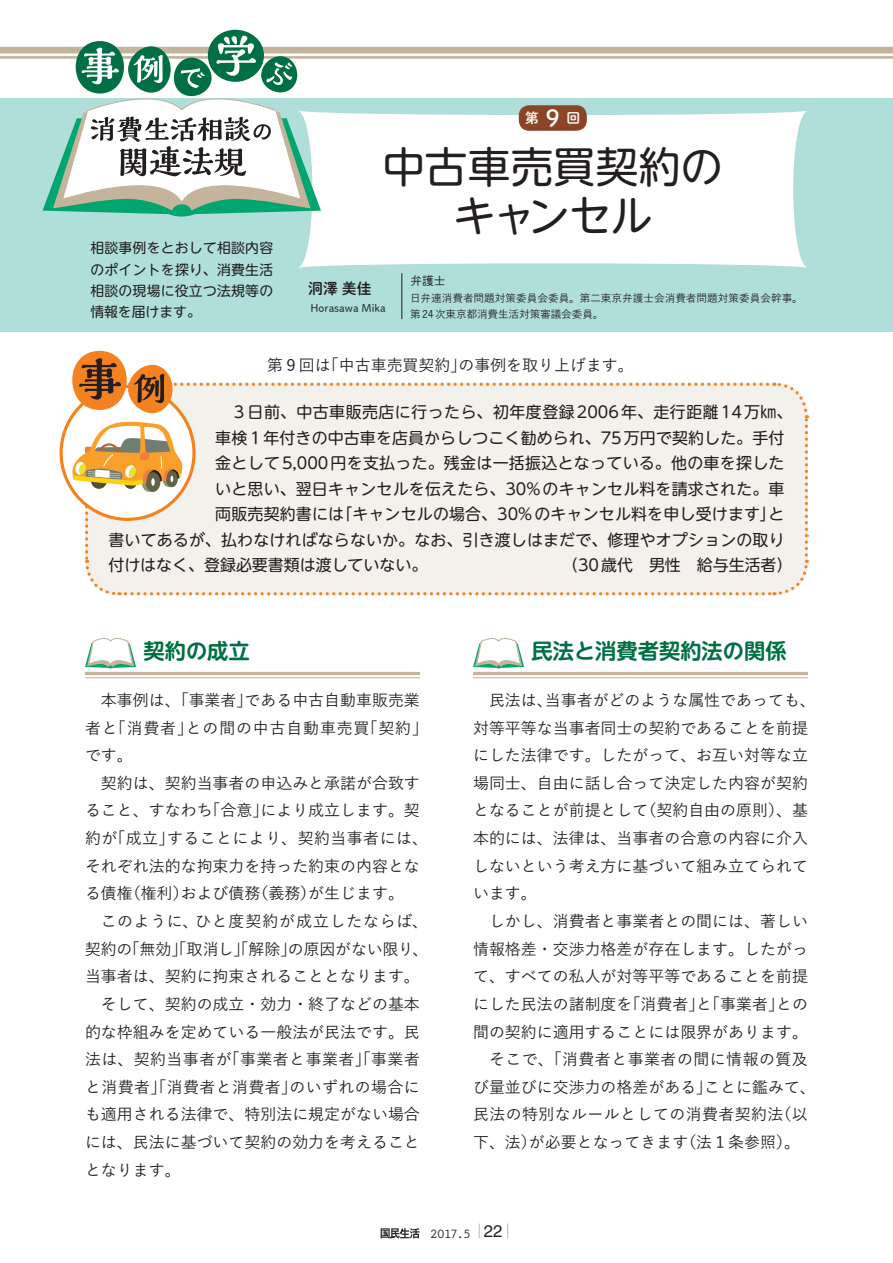
<style>
.page{position:relative;width:893px;height:1263px;background:#fff}
.page>*{position:absolute;margin:0;border:0;box-sizing:border-box;transform-origin:0 0}
.t1{font:42.45px/48.9px "UD Shin M Go Pro";letter-spacing:-.005em;color:#231f20;text-align:center}
.t2{font:23.4px "Shuei M Go Std B";color:#fff}
.t3{font:700 21.3px "UD Shin M Go Pro De";color:#016f45}
.t4{font:500 15.9px/27.6px "Yu Go";color:#231f20}
.t5{font:15.9px "UD Shin M Go Pro";letter-spacing:.01em;color:#231f20}
.t6{font:500 15.9px "Yu Go";letter-spacing:.025em;color:#231f20}
.t7{font:500 15.9px "Yu Go";letter-spacing:.03em;color:#231f20}
.t8{font:15.9px "UD Shin M Go Pro";letter-spacing:.03em;color:#231f20}
.t9{font:500 15.9px "Yu Go";letter-spacing:.045em;color:#231f20}
.t10{font:14.85px "Shuei M Go Std B";color:#231f20}
.t11{font:13.8px/21.3px "UD Shin M Go Pro";letter-spacing:.02em;color:#231f20;text-align:justify}
.t12{font:700 13.8px "Prestige Elite Std";color:#231f20}
.t13{font:13.8px "Shuei M Go Std B";color:#fff}
.t14{font:11.7px "Shuei M Go Std L";color:#231f20}
.t15{font:500 10.65px/15.9px "Yu Go";color:#231f20}
.t16{font:10.65px "Shuei M Go Std L";color:#231f20}
.s1{font-family:"Helvetica LT Std";font-weight:400;font-size:16.8px}
</style>
<div class="page">
<svg style="left:381px;top:1228px;width:39px;height:10px"></svg>
<svg style="left:479px;top:1223px;width:1px;height:15px"></svg>
<svg style="left:507px;top:1223px;width:1px;height:15px"></svg>
<div style="left:0;top:47px;width:893px;height:6px;background:#c3b49b"></div>
<hr style="left:0;top:56px;width:893px;height:2px;background:#c3b49b">
<div style="left:0;top:98px;width:893px;height:234px;background:#afdedb"></div>
<div style="left:298px;top:111px;width:510px;height:157px;background:#fff"></div>
<div style="left:519px;top:105px;width:68px;height:26px;background:#8b4526;border-radius:10px"></div>
<div style="left:208px;top:30px;width:56px;height:52px;background:#016f45;border-radius:50%"></div>
<svg style="left:43px;top:36px;width:278px;height:181px"></svg>
<div style="left:72px;top:351px;width:55px;height:59px;background:#f58220;border-radius:50%"></div>
<hr style="left:402px;top:273px;width:1px;height:46px;background:#231f20">
<hr style="left:473px;top:672px;width:335px;height:3px;background:#c3b49b">
<hr style="left:473px;top:677px;width:335px;height:1px;background:#c3b49b">
<svg style="left:473px;top:637px;width:51px;height:35px"></svg>
<hr style="left:85px;top:672px;width:335px;height:3px;background:#c3b49b">
<hr style="left:85px;top:677px;width:335px;height:1px;background:#c3b49b">
<svg style="left:85px;top:637px;width:51px;height:35px"></svg>
<svg style="left:70px;top:358px;width:739px;height:238px"></svg>
<h2 class="t2" style="left:546px;top:101px;width:15px">9</h2>
<p class="t13" style="left:525px;top:108px;width:15px">第</p>
<p class="t13" style="left:567px;top:108px;width:15px">回</p>
<p class="t11" style="left:90px;top:237px;width:184px">相談事例をとおして相談内容のポイントを探り、消費生活相談の現場に役立つ法規等の情報を届けます。</p>
<h1 class="t1" style="left:382px;top:140px;width:342px">中古車売買契約のキャンセル</h1>
<p class="t14" style="left:410px;top:272px;width:37px">弁護士</p>
<p class="t10" style="left:308px;top:278px;width:65px">洞澤 美佳</p>
<p class="t16" style="left:310px;top:300px;width:77px">Horasawa Mika</p>
<p class="t15" style="left:410px;top:288px;width:394px">日弁連消費者問題対策委員会委員。第二東京弁護士会消費者問題対策委員会幹事。第24次東京都消費生活対策審議会委員。</p>
<p class="t4" style="left:267px;top:350px;width:368px">第９回は「中古車売買契約」の事例を取り上げます。</p>
<p class="t8" style="left:231px;top:399px;width:563px">３日前、中古車販売店に行ったら、初年度登録2006年、走行距離14万㎞、</p>
<p class="t5" style="left:215px;top:425px;width:571px">車検１年付きの中古車を店員からしつこく勧められ、75万円で契約した。手付</p>
<p class="t5" style="left:215px;top:450px;width:571px">金として5,000円を支払った。残金は一括振込となっている。他の車を探した</p>
<p class="t5" style="left:215px;top:476px;width:571px">いと思い、翌日キャンセルを伝えたら、30%のキャンセル料を請求された。車</p>
<p class="t5" style="left:215px;top:501px;width:571px">両販売契約書には「キャンセルの場合、30%のキャンセル料を申し受けます」と</p>
<p class="t5" style="left:108px;top:527px;width:678px">書いてあるが、払わなければならないか。なお、引き渡しはまだで、修理やオプションの取り</p>
<p class="t5" style="left:108px;top:552px;width:320px">付けはなく、登録必要書類は渡していない。</p>
<p class="t5" style="left:562px;top:552px;width:232px">（30歳代　男性　給与生活者）</p>
<h3 class="t3" style="left:144px;top:633px;width:108px">契約の成立</h3>
<p class="t4" style="left:85px;top:684px;width:344px;text-indent:16px">本事例は、「事業者」である中古自動車販売業者と「消費者」との間の中古自動車売買「契約」です。</p>
<p class="t4" style="left:85px;top:767px;width:344px;text-indent:16px">契約は、契約当事者の申込みと承諾が合致すること、すなわち「合意」により成立します。契約が「成立」することにより、契約当事者には、それぞれ法的な拘束力を持った約束の内容となる債権（権利）および債務（義務）が生じます。</p>
<p class="t9" style="left:101px;top:906px;width:329px">このように、ひと度契約が成立したならば、</p>
<p class="t4" style="left:85px;top:933px;width:345px">契約の「無効」「取消し」「解除」の原因がない限り、</p>
<p class="t4" style="left:85px;top:961px;width:336px">当事者は、契約に拘束されることとなります。</p>
<p class="t4" style="left:101px;top:988px;width:320px">そして、契約の成立・効力・終了などの基本</p>
<p class="t4" style="left:85px;top:1016px;width:336px">的な枠組みを定めている一般法が民法です。民</p>
<p class="t7" style="left:85px;top:1045px;width:336px">法は、契約当事者が「事業者と事業者」「事業者</p>
<p class="t6" style="left:85px;top:1072px;width:336px">と消費者」「消費者と消費者」のいずれの場合に</p>
<p class="t4" style="left:85px;top:1099px;width:336px">も適用される法律で、特別法に規定がない場合</p>
<p class="t4" style="left:85px;top:1126px;width:336px">には、民法に基づいて契約の効力を考えること</p>
<p class="t4" style="left:85px;top:1154px;width:97px">となります。</p>
<h3 class="t3" style="left:531px;top:633px;width:257px">民法と消費者契約法の関係</h3>
<p class="t4" style="left:473px;top:684px;width:344px;text-indent:16px">民法は、当事者がどのような属性であっても、対等平等な当事者同士の契約であることを前提にした法律です。したがって、お互い対等な立場同士、自由に話し合って決定した内容が契約となることが前提として（契約自由の原則）、基本的には、法律は、当事者の合意の内容に介入しないという考え方に基づいて組み立てられています。</p>
<p class="t4" style="left:489px;top:905px;width:320px">しかし、消費者と事業者との間には、著しい</p>
<p class="t4" style="left:473px;top:933px;width:336px">情報格差・交渉力格差が存在します。したがっ</p>
<p class="t4" style="left:473px;top:961px;width:336px">て、すべての私人が対等平等であることを前提</p>
<p class="t4" style="left:473px;top:988px;width:336px">にした民法の諸制度を「消費者」と「事業者」との</p>
<p class="t4" style="left:473px;top:1016px;width:336px">間の契約に適用することには限界があります。</p>
<p class="t7" style="left:489px;top:1045px;width:320px">そこで、「消費者と事業者の間に情報の質及</p>
<p class="t4" style="left:473px;top:1071px;width:344px">び量並びに交渉力の格差がある」ことに鑑みて、</p>
<p class="t6" style="left:473px;top:1100px;width:336px">民法の特別なルールとしての消費者契約法（以</p>
<p class="t4" style="left:473px;top:1126px;width:328px">下、法）が必要となってきます（法１条参照）。</p>
<p class="t12" style="left:430px;top:1226px;width:74px">2017.5 <span class="s1">22</span></p>
</div>
